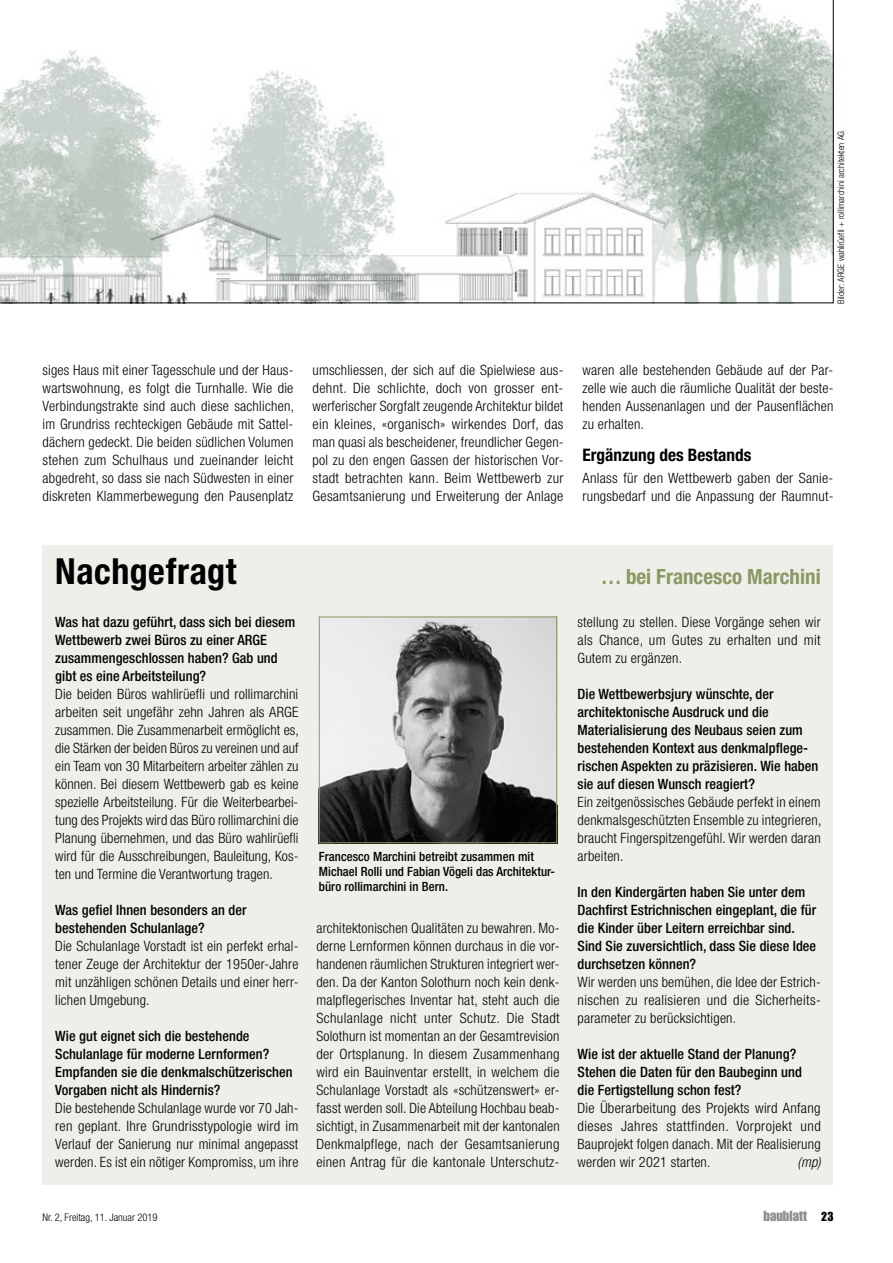
<style>
.page{position:relative;width:893px;height:1263px;background:#fff}
.page>*{position:absolute;margin:0;border:0;box-sizing:border-box;transform-origin:0 0}
.t1{font:700 condensed 36px "Helvetica Neue LT Pro";letter-spacing:.015em;color:#000}
.t2{font:700 condensed 21px "Helvetica Neue LT Pro";color:#899864}
.t3{font:700 condensed 17.25px "Helvetica Neue LT Pro";color:#000}
.t4{font:300 condensed 14.25px/18px "Helvetica Neue LT Pro";letter-spacing:.015em;color:#000;text-align:justify}
.t5{font:500 condensed 14.25px/18px "Helvetica Neue LT Pro";letter-spacing:.005em;color:#000}
.t6{font:14.25px "Impact LT Std";color:#8f8f8f}
.t7{font:italic 300 condensed 14.25px "Helvetica Neue LT Pro";color:#000}
.t8{font:500 condensed 12.75px/15px "Helvetica Neue LT Pro";letter-spacing:.005em;color:#000}
.t9{font:300 condensed 10.5px "Helvetica Neue LT Pro";color:#000}
.t10{font:300 condensed 9px "Helvetica Neue LT Pro";color:#000}
.s1{font-size:12.75px;color:#000}
</style>
<div class="page">
<div style="left:43px;top:545px;width:790px;height:640px;background:#eeefe8"></div>
<svg style="left:0;top:0;width:833px;height:303px"></svg>
<img style="left:321px;top:619px;width:234px;height:222px">
<div style="left:319px;top:617px;width:238px;height:226px;border:1px solid #899864"></div>
<p class="t10" style="left:836px;top:304px;width:174px;rotate:-90deg">Bilder: ARGE wahlirüefli + rollimarchini architekten AG</p>
<p class="t4" style="left:43px;top:361px;width:253px">siges Haus mit einer Tagesschule und der Haus&shy;wartswohnung, es folgt die Turnhalle. Wie die Verbindungstrakte sind auch diese sachlichen, im Grundriss rechteckigen Gebäude mit Sattel&shy;dächern gedeckt. Die beiden südlichen Volumen stehen zum Schulhaus und zueinander leicht abgedreht, so dass sie nach Südwesten in einer diskreten Klammerbewegung den Pausenplatz</p>
<p class="t4" style="left:313px;top:361px;width:253px">umschliessen, der sich auf die Spielwiese aus&shy;dehnt. Die schlichte, doch von grosser ent&shy;werferischer Sorgfalt zeugende Architektur bildet ein kleines, «organisch» wirkendes Dorf, das man quasi als bescheidener, freundlicher Gegen&shy;pol zu den engen Gassen der historischen Vor&shy;stadt betrachten kann. Beim Wettbewerb zur Gesamtsanierung und Erweiterung der Anlage</p>
<p class="t4" style="left:583px;top:361px;width:252px">waren alle bestehenden Gebäude auf der Par&shy;zelle wie auch die räumliche Qualität der beste&shy;henden Aussenanlagen und der Pausenflächen zu erhalten.</p>
<p class="t3" style="left:583px;top:445px;width:170px">Ergänzung des Bestands</p>
<p class="t4" style="left:583px;top:469px;width:252px">Anlass für den Wettbewerb gaben der Sanie&shy;rungsbedarf und die Anpassung der Raumnut-</p>
<h1 class="t1" style="left:55px;top:549px;width:183px">Nachgefragt</h1>
<h2 class="t2" style="left:601px;top:564px;width:221px">… bei Francesco Marchini</h2>
<p class="t5" style="left:55px;top:613px;width:242px">Was hat dazu geführt, dass sich bei diesem Wettbewerb zwei Büros zu einer ARGE zusammengeschlossen haben? Gab und gibt es eine Arbeitsteilung?</p>
<p class="t4" style="left:55px;top:685px;width:245px">Die beiden Büros wahlirüefli und rollimarchini arbeiten seit ungefähr zehn Jahren als ARGE zusammen. Die Zusammenarbeit ermöglicht es, die Stärken der beiden Büros zu vereinen und auf ein Team von 30 Mitarbeitern arbeiter zählen zu können. Bei diesem Wettbewerb gab es keine spezielle Arbeitsteilung. Für die Weiterbearbei&shy;tung des Projekts wird das Büro rollimarchini die Planung übernehmen, und das Büro wahlirüefli wird für die Ausschreibungen, Bauleitung, Kos&shy;ten und Termine die Verantwortung tragen.</p>
<p class="t5" style="left:55px;top:901px;width:193px">Was gefiel Ihnen besonders an der bestehenden Schulanlage?</p>
<p class="t4" style="left:55px;top:937px;width:245px">Die Schulanlage Vorstadt ist ein perfekt erhal&shy;tener Zeuge der Architektur der 1950er-Jahre mit unzähligen schönen Details und einer herr&shy;lichen Umgebung.</p>
<p class="t5" style="left:55px;top:1027px;width:239px">Wie gut eignet sich die bestehende Schulanlage für moderne Lernformen?<br>Empfanden sie die denkmalschützerischen Vorgaben nicht als Hindernis?</p>
<p class="t4" style="left:55px;top:1099px;width:245px">Die bestehende Schulanlage wurde vor 70 Jah&shy;ren geplant. Ihre Grundrisstypologie wird im Verlauf der Sanierung nur minimal angepasst werden. Es ist ein nötiger Kompromiss, um ihre</p>
<p class="t4" style="left:578px;top:613px;width:245px">stellung zu stellen. Diese Vorgänge sehen wir als Chance, um Gutes zu erhalten und mit Gutem zu ergänzen.</p>
<p class="t5" style="left:578px;top:685px;width:242px">Die Wettbewerbsjury wünschte, der architektonische Ausdruck und die Materialisierung des Neubaus seien zum bestehenden Kontext aus denkmalpflege&shy;rischen Aspekten zu präzisieren. Wie haben sie auf diesen Wunsch reagiert?</p>
<p class="t4" style="left:578px;top:793px;width:245px">Ein zeitgenössisches Gebäude perfekt in einem denkmalsgeschützten Ensemble zu integrieren, braucht Fingerspitzengefühl. Wir werden daran arbeiten.</p>
<p class="t5" style="left:578px;top:883px;width:240px">In den Kindergärten haben Sie unter dem Dachfirst Estrichnischen eingeplant, die für die Kinder über Leitern erreichbar sind.<br>Sind Sie zuversichtlich, dass Sie diese Idee durchsetzen können?</p>
<p class="t4" style="left:578px;top:973px;width:245px">Wir werden uns bemühen, die Idee der Estrich&shy;nischen zu realisieren und die Sicherheits&shy;parameter zu berücksichtigen.</p>
<p class="t5" style="left:578px;top:1045px;width:226px">Wie ist der aktuelle Stand der Planung?<br>Stehen die Daten für den Baubeginn und die Fertigstellung schon fest?</p>
<p class="t4" style="left:578px;top:1099px;width:245px">Die Überarbeitung des Projekts wird Anfang dieses Jahres stattfinden. Vorprojekt und Bauprojekt folgen danach. Mit der Realisierung werden wir 2021 starten.</p>
<p class="t8" style="left:319px;top:848px;width:238px">Francesco Marchini betreibt zusammen mit<br>Michael Rolli und Fabian Vögeli das Architektur&shy;büro rollimarchini in Bern.</p>
<p class="t4" style="left:316px;top:919px;width:245px">architektonischen Qualitäten zu bewahren. Mo&shy;derne Lernformen können durchaus in die vor&shy;handenen räumlichen Strukturen integriert wer&shy;den. Da der Kanton Solothurn noch kein denk&shy;malpflegerisches Inventar hat, steht auch die Schulanlage nicht unter Schutz. Die Stadt Solothurn ist momentan an der Gesamtrevision der Ortsplanung. In diesem Zusammenhang wird ein Bauinventar erstellt, in welchem die Schulanlage Vorstadt als «schützenswert» er&shy;fasst werden soll. Die Abteilung Hochbau beab&shy;sichtigt, in Zusammenarbeit mit der kantonalen Denkmalpflege, nach der Gesamtsanierung einen Antrag für die kantonale Unterschutz-</p>
<p class="t7" style="left:798px;top:1154px;width:25px">(mp)</p>
<p class="t9" style="left:43px;top:1211px;width:117px">Nr. 2, Freitag, 11. Januar 2019</p>
<p class="t6" style="left:763px;top:1208px;width:72px">baublatt <span class="s1">23</span></p>
</div>
